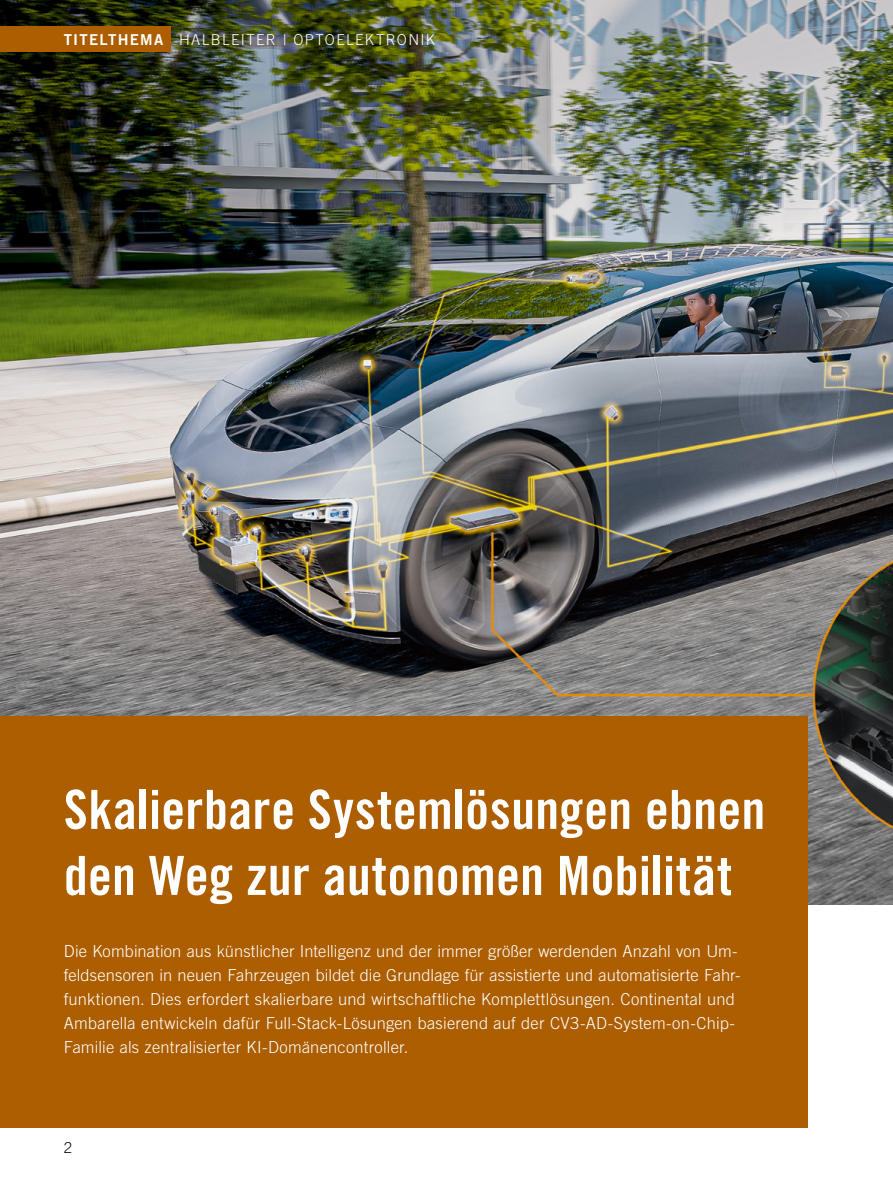
<style>
.page{position:relative;width:893px;height:1187px;background:#fff}
.page>*{position:absolute;margin:0;border:0;box-sizing:border-box;transform-origin:0 0}
.t1{font:54px/66px "Trade Gothic LT Std Bd Cn 20";letter-spacing:.005em;color:#fff}
.t2{font:300 16.5px/24px "Trade Gothic LT Std";letter-spacing:.01em;color:#fff}
.t3{font:300 15px "Trade Gothic LT Std";letter-spacing:.095em;color:#fff}
.t4{font:300 15px "Trade Gothic LT Std";color:#000}
.s1{font-family:"Trade Gothic LT Std Bd 2";font-weight:400}
</style>
<div class="page">
<img style="left:0;top:0;width:893px;height:904px">
<div style="left:0;top:715px;width:808px;height:412px;background:#ac5e00"></div>
<div style="left:0;top:26px;width:171px;height:26px;background:#ac5e00"></div>
<p class="t3" style="left:64px;top:31px;width:365px"><span class="s1">TITELTHEMA</span> Halbleiter | Opto elektro nik</p>
<h1 class="t1" style="left:64px;top:776px;width:703px">Skalierbare Systemlösungen ebnen den Weg zur autonomen Mobilität</h1>
<p class="t2" style="left:64px;top:939px;width:678px">Die Kombination aus künstlicher Intelligenz und der immer größer werdenden Anzahl von Um&shy;feldsensoren in neuen Fahrzeugen bildet die Grundlage für assistierte und automatisierte Fahr&shy;funktionen. Dies erfordert skalierbare und wirtschaftliche Komplettlösungen. Continental und Ambarella entwickeln dafür Full-Stack-Lösungen basierend auf der CV3-AD-System-on-Chip-Familie als zentralisierter KI-Domänencontroller.</p>
<p class="t4" style="left:64px;top:1138px;width:10px">2</p>
</div>
